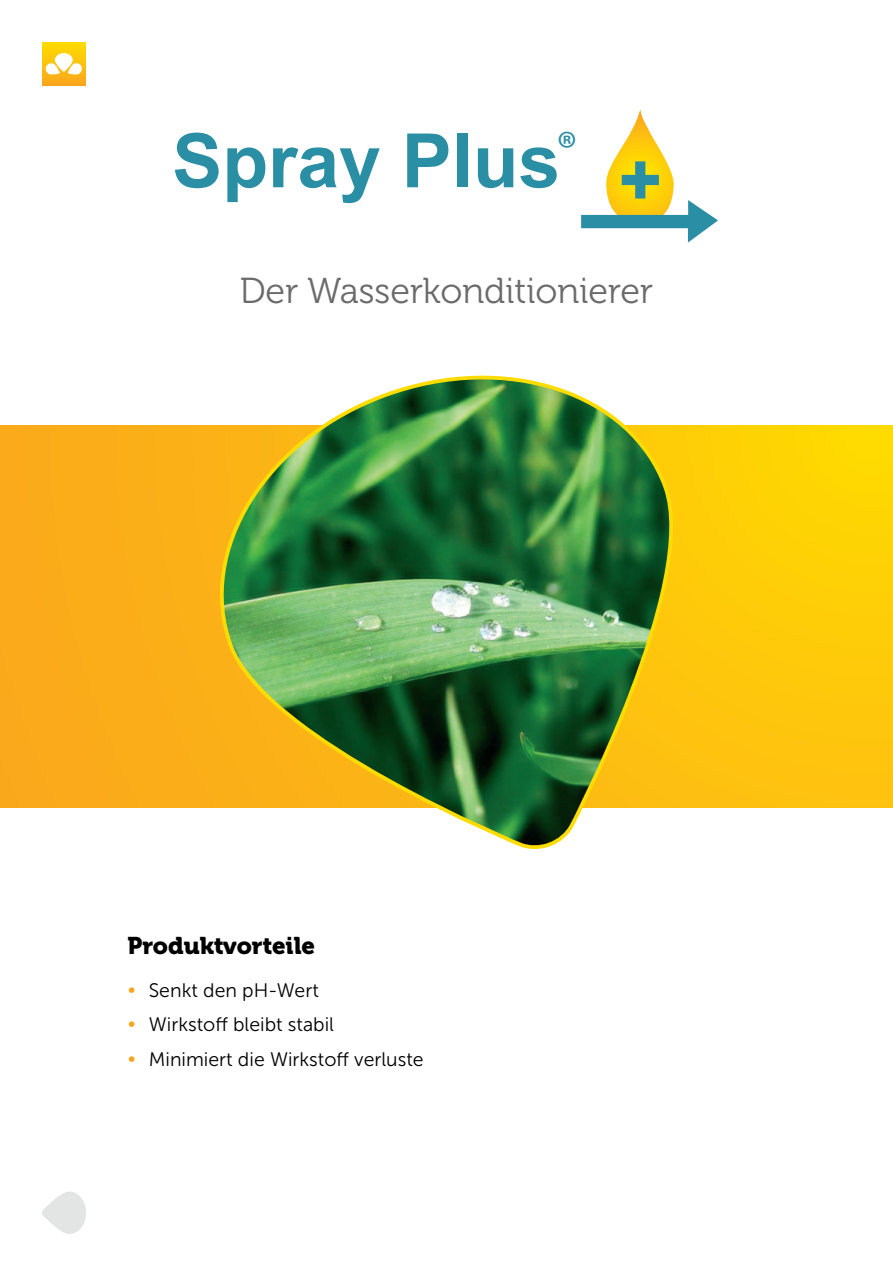
<style>
.page{position:relative;width:893px;height:1263px;background:#fff}
.page>*{position:absolute;margin:0;border:0;box-sizing:border-box;transform-origin:0 0}
.t1{font:48.6px "Myriad Pro";color:#2a8fa4}
.Slogan{font:36px "Museo 300";color:#6b6b6b}
.Produktvorteile{font:24px "Museo 900";color:#000}
.Produktvorteile_teks{font:19.5px "Museo Sans 300";color:#000}
.s1{color:#f9a51b}
</style>
<div class="page">
<svg style="left:42px;top:1191px;width:44px;height:43px"></svg>
<svg style="left:0;top:425px;width:893px;height:383px;background:#fcbc11"></svg>
<svg style="left:196px;top:375px;width:504px;height:474px;background:#809c4f"></svg>
<div style="left:43px;top:43px;width:42px;height:42px;background:linear-gradient(to bottom,#ffdc01,#faa920)"></div>
<svg style="left:46px;top:53px;width:36px;height:22px"></svg>
<svg style="left:175px;top:133px;width:44px;height:55px"></svg>
<svg style="left:227px;top:147px;width:38px;height:55px"></svg>
<svg style="left:273px;top:147px;width:107px;height:56px"></svg>
<svg style="left:407px;top:133px;width:41px;height:54px"></svg>
<div style="left:457px;top:133px;width:10px;height:54px;background:#2a8fa4"></div>
<svg style="left:478px;top:148px;width:35px;height:40px"></svg>
<svg style="left:520px;top:147px;width:37px;height:41px"></svg>
<svg style="left:581px;top:109px;width:137px;height:134px"></svg>
<p class="t1" style="left:557px;top:118px;width:22px">®</p>
<p class="Slogan" style="left:240px;top:272px;width:415px">Der Wasserkonditionierer</p>
<p class="Produktvorteile" style="left:128px;top:931px;width:189px">Produktvorteile</p>
<p class="Produktvorteile_teks" style="left:128px;top:979px;width:193px"><span class="s1">•</span> Senkt den pH-Wert</p>
<p class="Produktvorteile_teks" style="left:128px;top:1014px;width:208px"><span class="s1">•</span> Wirkstoff bleibt stabil</p>
<p class="Produktvorteile_teks" style="left:128px;top:1048px;width:298px"><span class="s1">•</span> Minimiert die Wirkstoff verluste</p>
</div>
